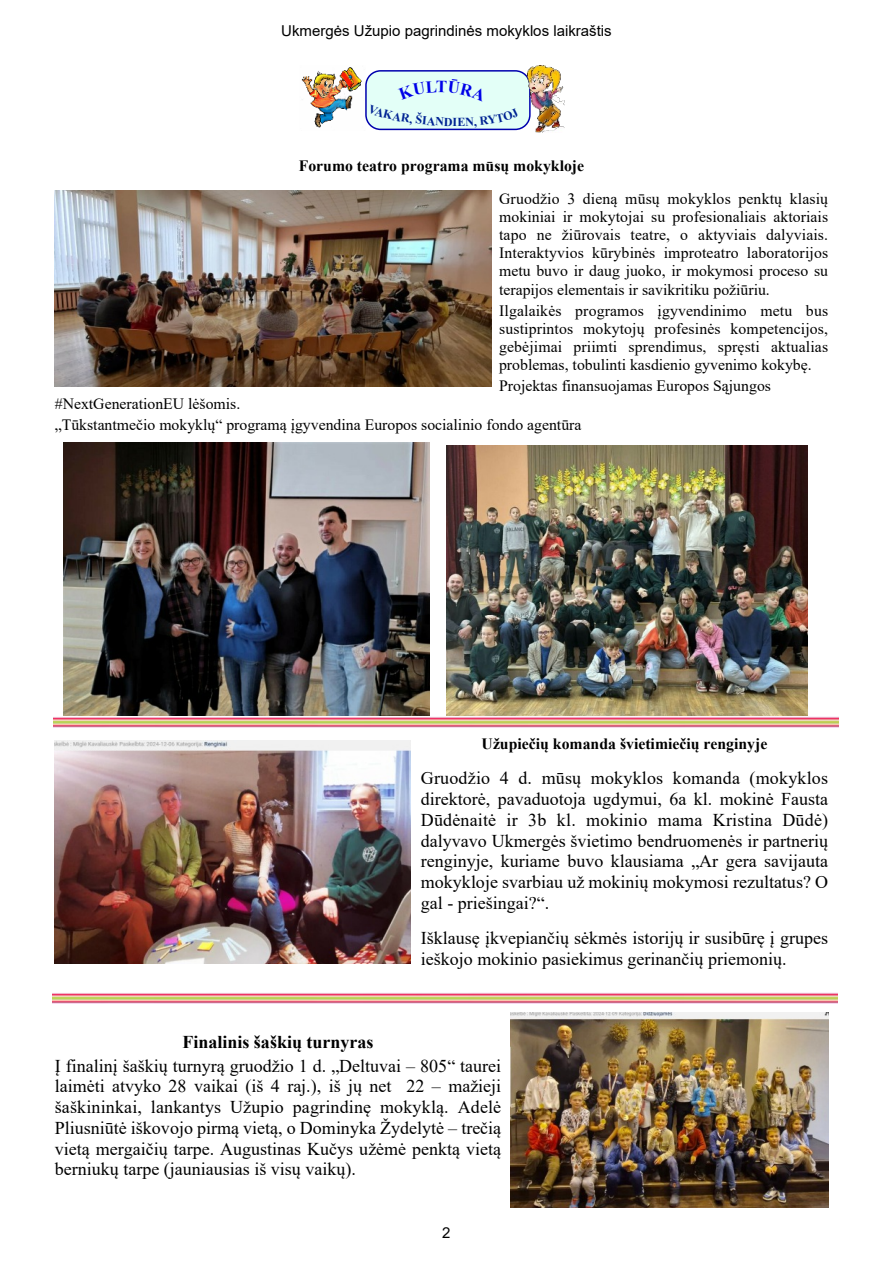
<style>
.page{position:relative;width:893px;height:1263px;background:#fff}
.page>*{position:absolute;margin:0;border:0;box-sizing:border-box;transform-origin:0 0}
.t1{font:18px/20.7px "Times New Roman";color:#000;text-align:justify}
.t2{font:700 18px "Times New Roman";color:#000}
.t3{font:15.75px/18.1px "Times New Roman";color:#000;text-align:justify}
.t4{font:700 15.75px "Times New Roman";color:#000}
.t5{font:15px "Arial";color:#000}
.t6{font:700 12.15px "Times New Roman";color:#002393}
</style>
<div class="page">
<img style="left:446px;top:446px;width:361px;height:270px">
<img style="left:64px;top:442px;width:366px;height:274px">
<img style="left:55px;top:190px;width:437px;height:197px">
<img style="left:54px;top:716px;width:785px;height:12px">
<img style="left:53px;top:992px;width:785px;height:11px">
<img style="left:301px;top:67px;width:65px;height:61px">
<div style="left:365px;top:70px;width:166px;height:60px;background:#e3fff7;border:2px solid #0000ae;border-radius:15px"></div>
<img style="left:527px;top:66px;width:37px;height:67px">
<img style="left:510px;top:1013px;width:318px;height:194px">
<img style="left:54px;top:740px;width:357px;height:223px">
<svg style="left:368px;top:79px;width:151px;height:49px"></svg>
<p class="t5" style="left:281px;top:25px;width:332px">Ukmergės Užupio pagrindinės mokyklos laikraštis</p>
<p class="t6" style="left:453px;top:118px;width:6px">I</p>
<p class="t4" style="left:299px;top:160px;width:287px">Forumo teatro programa mūsų mokykloje</p>
<p class="t3" style="left:499px;top:191px;width:331px">Gruodžio 3 dieną mūsų mokyklos penktų klasių mokiniai ir mokytojai su profesionaliais aktoriais tapo ne žiūrovais teatre, o aktyviais dalyviais.<br>Interaktyvios kūrybinės improteatro laboratorijos metu buvo ir daug juoko, ir mokymosi proceso su terapijos elementais ir savikritiku požiūriu.</p>
<p class="t3" style="left:499px;top:303px;width:331px">Ilgalaikės programos įgyvendinimo metu bus sustiprintos mokytojų profesinės kompetencijos, gebėjimai priimti sprendimus, spręsti aktualias problemas, tobulinti kasdienio gyvenimo kokybę.</p>
<p class="t3" style="left:499px;top:378px;width:273px">Projektas finansuojamas Europos Sąjungos</p>
<p class="t3" style="left:55px;top:395px;width:528px;line-height:21.1px">#NextGenerationEU lėšomis.<br>„Tūkstantmečio mokyklų“ programą įgyvendina Europos socialinio fondo agentūra</p>
<p class="t4" style="left:482px;top:739px;width:287px">Užupiečių komanda švietimiečių renginyje</p>
<p class="t1" style="left:421px;top:770px;width:409px">Gruodžio 4 d. mūsų mokyklos komanda (mokyklos direktorė, pavaduotoja ugdymui, 6a kl. mokinė Fausta Dūdėnaitė ir 3b kl. mokinio mama Kristina Dūdė) dalyvavo Ukmergės švietimo bendruomenės ir partnerių renginyje, kuriame buvo klausiama „Ar gera savijauta mokykloje svarbiau už mokinių mokymosi rezultatus? O gal - priešingai?“.</p>
<p class="t1" style="left:421px;top:930px;width:409px">Išklausę įkvepiančių sėkmės istorijų ir susibūrę į grupes ieškojo mokinio pasiekimus gerinančių priemonių.</p>
<p class="t2" style="left:182px;top:1036px;width:193px">Finalinis šaškių turnyras</p>
<p class="t1" style="left:55px;top:1057px;width:448px">Į finalinį šaškių turnyrą gruodžio 1 d. „Deltuvai – 805“ taurei laimėti atvyko 28 vaikai (iš 4 raj.), iš jų net 22 – mažieji šaškininkai, lankantys Užupio pagrindinę mokyklą. Adelė Pliusniūtė iškovojo pirmą vietą, o Dominyka Žydelytė – trečią vietą mergaičių tarpe. Augustinas Kučys užėmė penktą vietą berniukų tarpe (jauniausias iš visų vaikų).</p>
<p class="t5" style="left:442px;top:1227px;width:10px">2</p>
</div>
